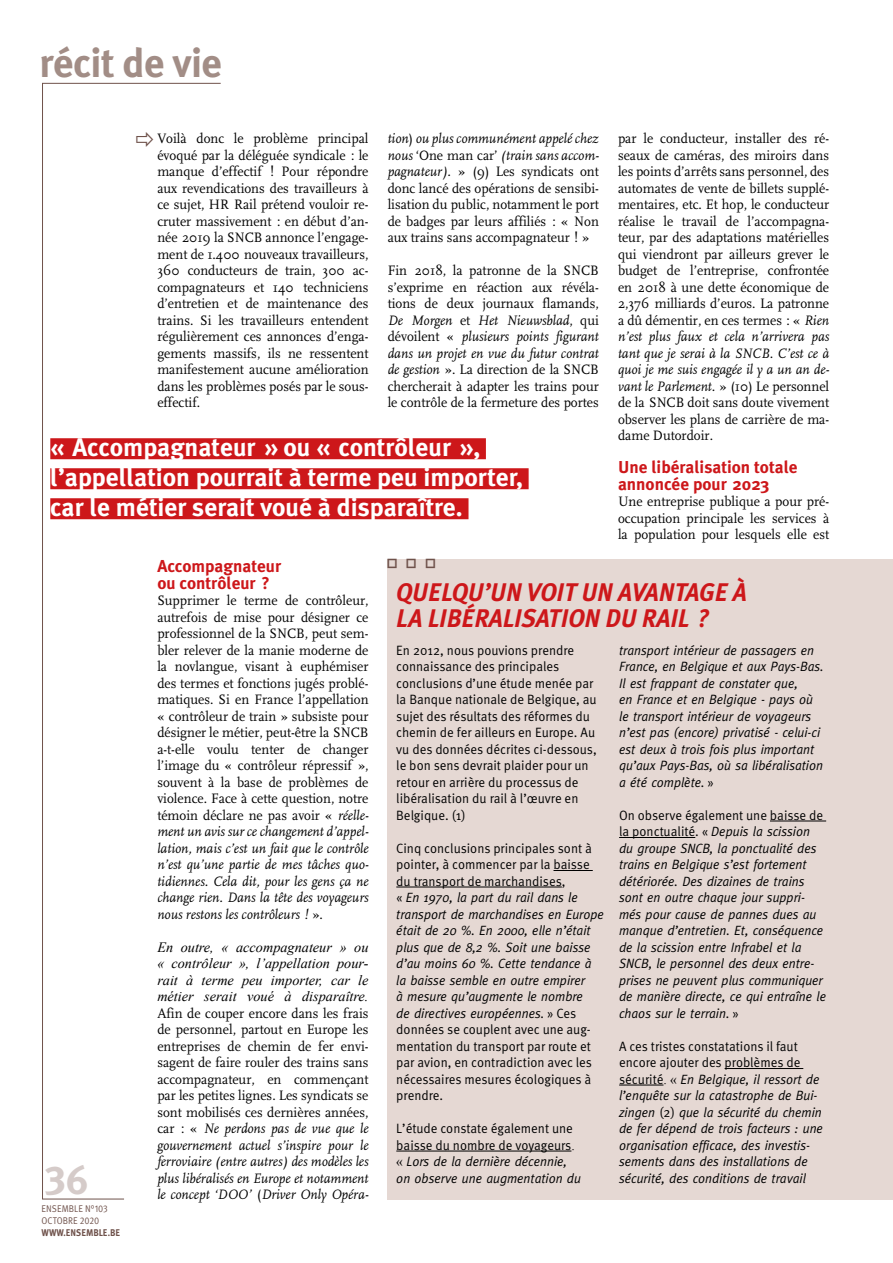
<style>
.page{position:relative;width:893px;height:1263px;background:#fff}
.page>*{position:absolute;margin:0;border:0;box-sizing:border-box;transform-origin:0 0}
.t1{font:700 40.5px "Meta Plus";letter-spacing:-.015em;color:#a28d86}
.t2{font:40.5px "Meta Plus Bold Caps";color:#d5cbc9}
.t3{font:700 25.5px/30px "Meta Plus";color:#fff}
.t4{font:italic 700 25.5px/25.5px "Meta Plus";letter-spacing:-.005em;color:#cd171a;scale:.95 1}
.t5{font:700 17.25px/16.5px "Meta Plus";color:#cd171a}
.t6{font:14.25px/16.5px "FF Scala";color:#000;text-align:justify;scale:.95 1}
.t7{font:italic 14.25px/16.5px "Times New Roman";color:#000;text-align:justify}
.t8{font:italic 13.5px/16.5px "Meta";color:#000;scale:.95 1}
.t9{font:13.5px/16.5px "Meta Pro";color:#000;scale:.95 1}
.t10{font:9.75px/12px "Meta Pro";letter-spacing:.01em;color:#6f524b;scale:.9 1}
.t11{font:700 9.75px "Meta Plus";color:#6f524b;scale:.9 1}
.s1{font-style:italic}
.s2{font-family:"Meta Pro";font-style:normal}
.s3{font-family:"Times New Roman"}
.s4{font-family:"Times New Roman";font-style:normal}
</style>
<div class="page">
<svg style="left:42px;top:83px;width:179px;height:1116px"></svg>
<div style="left:388px;top:559px;width:505px;height:640px;background:#e5d8d3"></div>
<hr style="left:553px;top:870px;width:40px;height:1px;background:#000">
<hr style="left:396px;top:887px;width:166px;height:1px;background:#000">
<hr style="left:396px;top:1151px;width:175px;height:1px;background:#000">
<hr style="left:770px;top:821px;width:56px;height:1px;background:#000">
<hr style="left:619px;top:837px;width:76px;height:1px;background:#000">
<hr style="left:725px;top:1068px;width:78px;height:1px;background:#000">
<hr style="left:619px;top:1085px;width:44px;height:1px;background:#000">
<div style="left:50px;top:438px;width:436px;height:21px;background:#cd171a"></div>
<div style="left:50px;top:468px;width:479px;height:21px;background:#cd171a"></div>
<div style="left:50px;top:498px;width:418px;height:21px;background:#cd171a"></div>
<svg style="left:136px;top:132px;width:17px;height:15px"></svg>
<h1 class="t1" style="left:40px;top:39px;width:184px">récit de vie</h1>
<p class="t6" style="left:157px;top:130px;width:224px">Voilà donc le problème principal évoqué par la déléguée syndicale : le manque d’effectif ! Pour répondre aux revendications des travailleurs à ce sujet, HR Rail prétend vouloir re&shy;cruter massivement : en début d’an&shy;née 2019 la SNCB annonce l’engage&shy;ment de 1.400 nouveaux travailleurs, 360 conducteurs de train, 300 ac&shy;compagnateurs et 140 techniciens d’entretien et de maintenance des trains. Si les travailleurs entendent régulièrement ces annonces d’enga&shy;gements massifs, ils ne ressentent manifestement aucune amélioration dans les problèmes posés par le sous&shy;effectif.</p>
<p class="t6" style="left:388px;top:130px;width:224px"><span class="s1">tion</span>) <span class="s1">ou plus communément appelé chez nous</span> ‘One man car’ <span class="s1">(train sans accom&shy;pagnateur).</span> » (9) Les syndicats ont donc lancé des opérations de sensibi&shy;lisation du public, notamment le port de badges par leurs affiliés : « Non aux trains sans accompagnateur ! »</p>
<p class="t6" style="left:388px;top:262px;width:224px">Fin 2018, la patronne de la SNCB s’exprime en réaction aux révéla&shy;tions de deux journaux flamands, <span class="s1">De Morgen</span> et <span class="s1">Het Nieuwsblad</span>, qui dévoilent « <span class="s1">plusieurs points figurant dans un projet en vue du futur contrat de gestion</span> ». La direction de la SNCB chercherait à adapter les trains pour le contrôle de la fermeture des portes</p>
<h2 class="t3" style="left:50px;top:432px;width:474px">« Accompagnateur » ou « contrôleur », l’appellation pourrait à terme peu importer, car le métier serait voué à disparaître.</h2>
<p class="t6" style="left:618px;top:130px;width:224px">par le conducteur, installer des ré&shy;seaux de caméras, des miroirs dans les points d’arrêts sans personnel, des automates de vente de billets supplé&shy;mentaires, etc. Et hop, le conducteur réalise le travail de l’accompagna&shy;teur, par des adaptations matérielles qui viendront par ailleurs grever le budget de l’entreprise, confrontée en 2018 à une dette économique de 2,376 milliards d’euros. La patronne a dû démentir, en ces termes : « <span class="s1">Rien n’est plus faux et cela n’arrivera pas tant que je serai à la SNCB. C’est ce à quoi je me suis engagée il y a un an de&shy;vant le Parlement.</span> » (10) Le personnel de la SNCB doit sans doute vivement observer les plans de carrière de ma&shy;dame Dutordoir.</p>
<p class="t5" style="left:618px;top:459px;width:181px">Une libéralisation totale annoncée pour 2023</p>
<p class="t6" style="left:618px;top:493px;width:224px">Une entreprise publique a pour pré&shy;occupation principale les services à la population pour lesquels elle est</p>
<h1 class="t2" style="left:45px;top:1156px;width:45px">36</h1>
<p class="t10" style="left:42px;top:1203px;width:75px">ensemble n°103 octobre 2020</p>
<p class="t11" style="left:41px;top:1227px;width:89px">www.ensemble.be</p>
<p class="t5" style="left:157px;top:558px;width:125px">Accompagnateur ou contrôleur ?</p>
<p class="t6" style="left:157px;top:592px;width:224px">Supprimer le terme de contrôleur, autrefois de mise pour désigner ce professionnel de la SNCB, peut sem&shy;bler relever de la manie moderne de la novlangue, visant à euphémiser des termes et fonctions jugés problé&shy;matiques. Si en France l’appellation « contrôleur de train » subsiste pour désigner le métier, peut-être la SNCB a-t-elle voulu tenter de changer l’image du « contrôleur répressif », souvent à la base de problèmes de violence. Face à cette question, notre témoin déclare ne pas avoir « <span class="s1">réelle&shy;ment un avis sur ce changement d’appel&shy;lation, mais c’est un fait que le contrôle n’est qu’une partie de mes tâches quo&shy;tidiennes. Cela dit, pour les gens ça ne change rien. Dans la tête des voyageurs nous restons les contrôleurs !</span> ».</p>
<p class="t7" style="left:157px;top:938px;width:213px">En outre, « accompagnateur » ou « contrôleur », l’appellation pour&shy;rait à terme peu importer, car le métier serait voué à disparaître.</p>
<p class="t6" style="left:157px;top:1005px;width:224px">Afin de couper encore dans les frais de personnel, partout en Europe les entreprises de chemin de fer envi&shy;sagent de faire rouler des trains sans accompagnateur, en commençant par les petites lignes. Les syndicats se sont mobilisés ces dernières années, car : « <span class="s1">Ne perdons pas de vue que le gouvernement actuel s’inspire pour le ferroviaire (entre autres) des modèles les plus libéralisés en Europe et notamment le concept ‘DOO’</span> (<span class="s1">Driver Only Opéra-</span></p>
<h2 class="t4" style="left:396px;top:580px;width:371px">QUELQU’UN VOIT UN AVANTAGE À<br>LA LIBÉRALISATION DU RAIL ?</h2>
<p class="t9" style="left:396px;top:642px;width:213px">En 2012, nous pouvions prendre connaissance des principales conclusions d’une étude menée par la Banque nationale de Belgique, au sujet des résultats des réformes du chemin de fer ailleurs en Europe. Au vu des données décrites ci-dessous, le bon sens devrait plaider pour un retour en arrière du processus de libéralisation du rail à l’œuvre en<br>Belgique. (1)</p>
<p class="t9" style="left:396px;top:840px;width:207px">Cinq conclusions principales sont à pointer, à commencer par la baisse du transport de marchandises,</p>
<p class="t8" style="left:396px;top:889px;width:220px"><span class="s2">«</span> En 1970, la part du rail dans le transport de marchandises en Europe était de 20 %. En 2000, elle n’était plus que de 8,2 %. Soit une baisse d’au moins 60 %. Cette tendance à la baisse semble en outre empirer<br>à mesure qu’augmente le nombre<br>de directives européennes. <span class="s2">» Ces</span></p>
<p class="t9" style="left:396px;top:1021px;width:208px;text-align:justify">données se couplent avec une aug&shy;mentation du transport par route et par avion, en contradiction avec les nécessaires mesures écologiques à prendre.</p>
<p class="t9" style="left:396px;top:1120px;width:189px">L’étude constate également une baisse du nombre de voyageurs<span class="s3">.</span></p>
<p class="t8" style="left:396px;top:1153px;width:196px"><span class="s4">«</span> Lors de la dernière décennie, on observe une augmentation du</p>
<p class="t8" style="left:619px;top:641px;width:217px">transport intérieur de passagers en France, en Belgique et aux Pays-Bas.<br>Il est frappant de constater que,<br>en France et en Belgique - pays où le transport intérieur de voyageurs n’est pas (encore) privatisé - celui-ci est deux à trois fois plus important qu’aux Pays-Bas, où sa libéralisation a été complète. <span class="s2">»</span></p>
<p class="t9" style="left:619px;top:807px;width:216px">On observe également une baisse de</p>
<p class="t8" style="left:619px;top:823px;width:219px"><span class="s2">la ponctualité. «</span> Depuis la scission du groupe SNCB, la ponctualité des trains en Belgique s’est fortement détériorée. Des dizaines de trains sont en outre chaque jour suppri&shy;més pour cause de pannes dues au manque d’entretien. Et, conséquence de la scission entre Infrabel et la SNCB, le personnel des deux entre&shy;prises ne peuvent plus communiquer de manière directe, ce qui entraîne le chaos sur le terrain. <span class="s2">»</span></p>
<p class="t9" style="left:619px;top:1038px;width:192px">A ces tristes constatations il faut encore ajouter des problèmes de</p>
<p class="t8" style="left:619px;top:1070px;width:216px"><span class="s2">sécurité</span><span class="s4">. «</span> En Belgique, il ressort de l’enquête sur la catastrophe de Bui&shy;zingen <span class="s2">(2)</span> que la sécurité du chemin de fer dépend de trois facteurs : une organisation efficace, des investis&shy;sements dans des installations de sécurité, des conditions de travail</p>
</div>
